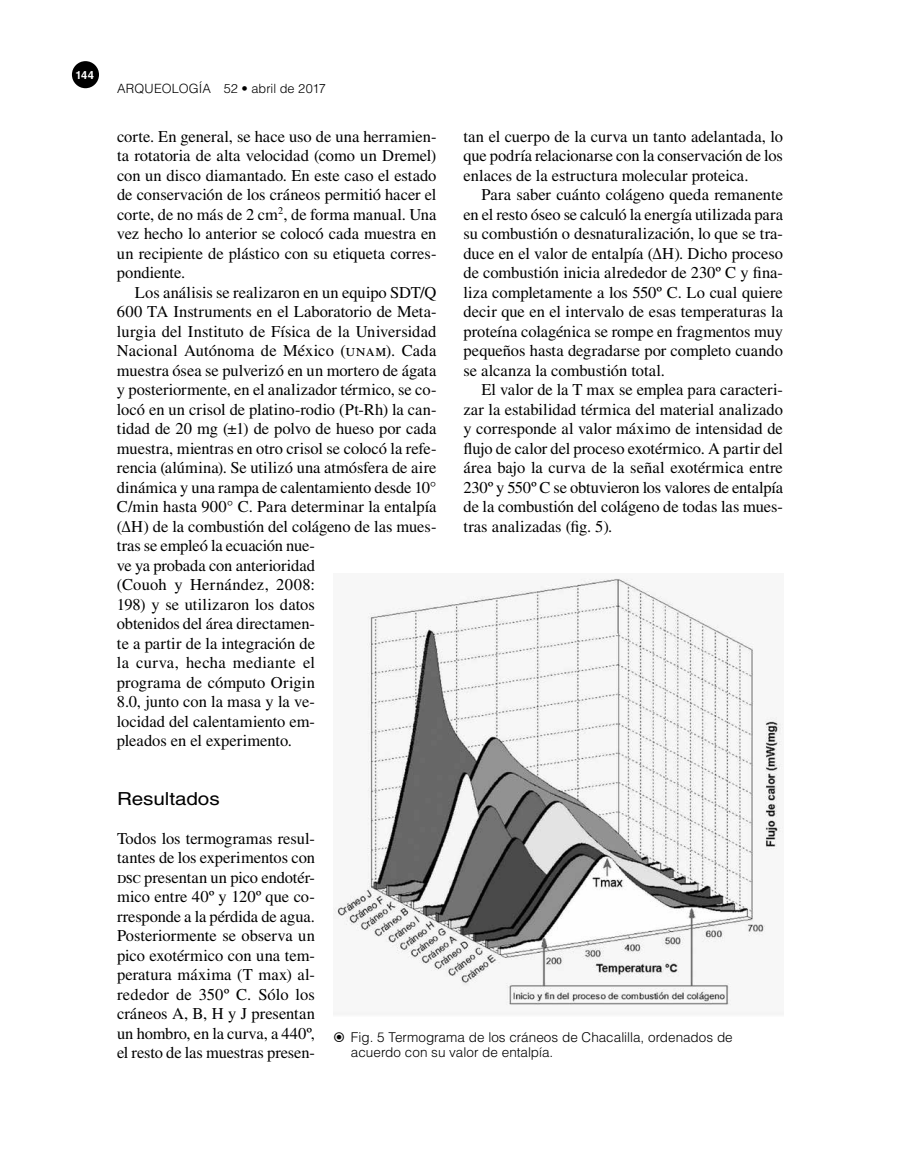
<style>
.page{position:relative;width:900px;height:1170px;background:#fff}
.page>*{position:absolute;margin:0;border:0;box-sizing:border-box;transform-origin:0 0}
.t1{font:18px "Helvetica LT Std";letter-spacing:-.005em;color:#000;scale:1.15 1}
.t2{font:16.5px/19.5px "Times LT Std";color:#000;text-align:justify}
.t3{font:300 13.5px/15px "Helvetica LT Std";color:#000}
.t4{font:300 12.75px "Helvetica LT Std";letter-spacing:.005em;color:#000}
.t5{font:700 11.1px "Helvetica LT Std";color:#fff}
</style>
<div class="page">
<div style="left:72px;top:61px;width:27px;height:27px;background:#000;border-radius:50%"></div>
<img style="left:333px;top:578px;width:450px;height:436px">
<p class="t5" style="left:75px;top:68px;width:20px">144</p>
<p class="t4" style="left:117px;top:81px;width:211px">ARQUEOLOGÍA 52 • abril de 2017</p>
<p class="t2" style="left:117px;top:126px;width:321px">corte. En general, se hace uso de una herramien&shy;ta rotatoria de alta velocidad (como un Dremel) con un disco diamantado. En este caso el estado de conservación de los cráneos permitió hacer el corte, de no más de 2 cm <sup>2</sup>, de forma manual. Una vez hecho lo anterior se colocó cada muestra en un recipiente de plástico con su etiqueta corres&shy;pondiente.</p>
<p class="t2" style="left:117px;top:282px;width:321px;text-align:left;text-indent:18px">Los análisis se realizaron en un equipo SDT/Q 600 TA Instruments en el Laboratorio de Meta&shy;lurgia del Instituto de Física de la Universidad Nacional Autónoma de México (unam). Cada muestra ósea se pulverizó en un mortero de ágata y posteriormente, en el analizador térmico, se co&shy;locó en un crisol de platino-rodio (Pt-Rh) la can&shy;tidad de 20 mg (±1) de polvo de hueso por cada muestra, mientras en otro crisol se colocó la refe&shy;rencia (alúmina). Se utilizó una atmósfera de aire dinámica y una rampa de calentamiento desde 10° C/min hasta 900° C. Para determinar la entalpía (ΔH) de la combustión del colágeno de las mues&shy;tras se empleó la ecuación nue-<br>ve ya probada con anterioridad<br>(Couoh y Hernández, 2008:<br>198) y se utilizaron los datos<br>obtenidos del área directamen-<br>te a partir de la integración de<br>la curva, hecha mediante el<br>programa de cómputo Origin<br>8.0, junto con la masa y la ve-<br>locidad del calentamiento em-<br>pleados en el experimento.</p>
<p class="t2" style="left:464px;top:126px;width:321px">tan el cuerpo de la curva un tanto adelantada, lo que podría relacionarse con la conservación de los enlaces de la estructura molecular proteica.</p>
<p class="t2" style="left:464px;top:185px;width:321px;text-indent:18px">Para saber cuánto colágeno queda remanente en el resto óseo se calculó la energía utilizada para su combustión o desnaturalización, lo que se tra&shy;duce en el valor de entalpía (ΔH). Dicho proceso de combustión inicia alrededor de 230º C y fina&shy;liza completamente a los 550º C. Lo cual quiere decir que en el intervalo de esas temperaturas la proteína colagénica se rompe en fragmentos muy pequeños hasta degradarse por completo cuando se alcanza la combustión total.</p>
<p class="t2" style="left:464px;top:380px;width:321px;text-indent:18px">El valor de la T max se emplea para caracteri&shy;zar la estabilidad térmica del material analizado y corresponde al valor máximo de intensidad de flujo de calor del proceso exotérmico. A partir del área bajo la curva de la señal exotérmica entre 230º y 550º C se obtuvieron los valores de entalpía de la combustión del colágeno de todas las mues&shy;tras analizadas (fig. 5).</p>
<p class="t1" style="left:117px;top:788px;width:91px">Resultados</p>
<p class="t2" style="left:117px;top:828px;width:200px">Todos los termogramas resul&shy;tantes de los experimentos con dsc presentan un pico endotér&shy;mico entre 40º y 120º que co&shy;rresponde a la pérdida de agua.<br>Posteriormente se observa un pico exotérmico con una tem&shy;peratura máxima (T max) al&shy;rededor de 350º C. Sólo los cráneos A, B, H y J presentan un hombro, en la curva, a 440º, el resto de las muestras presen-</p>
<p class="t3" style="left:351px;top:1030px;width:383px">Fig. 5 Termograma de los cráneos de Chacalilla, ordenados de acuerdo con su valor de entalpía.</p>
</div>
